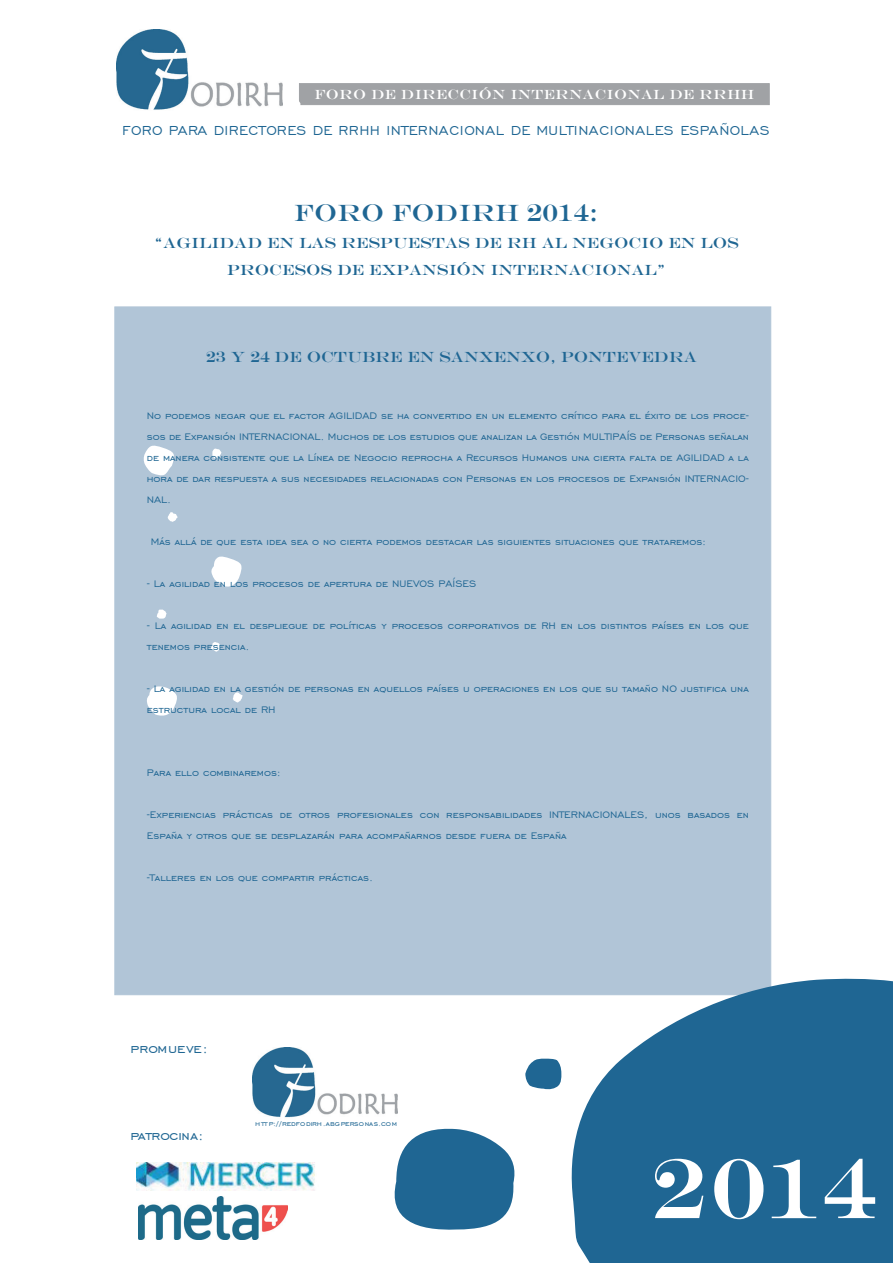
<style>
.page{position:relative;width:893px;height:1263px;background:#fff}
.page>*{position:absolute;margin:0;border:0;box-sizing:border-box;transform-origin:0 0}
.t1{font:85.35px "Engravers";color:#fff}
.t2{font:24px "Engravers";color:#1f6693}
.t3{font:16.5px "Engravers Gothic BT";letter-spacing:.025em;color:#1f6693}
.t4{font:16.5px "Engravers Gothic BT";letter-spacing:-.015em;color:#1f6693}
.t5{font:16.5px "Engravers Gothic BT";letter-spacing:.005em;color:#1f6693}
.t6{font:15px/27px "Engravers";color:#1f6693;text-align:center}
.t7{font:13.5px "Engravers";letter-spacing:.025em;color:#fff}
.t8{font:12px/21px "Engravers Gothic BT";color:#1f6693}
.t9{font:9px "Engravers Gothic BT";color:#1f6693}
</style>
<div class="page">
<div style="left:299px;top:83px;width:471px;height:22px;background:#a0a2a5"></div>
<div style="left:115px;top:307px;width:656px;height:688px;background:#b1c5d7"></div>
<svg style="left:233px;top:692px;width:9px;height:10px"></svg>
<svg style="left:211px;top:642px;width:10px;height:9px"></svg>
<svg style="left:147px;top:686px;width:30px;height:30px"></svg>
<svg style="left:211px;top:556px;width:31px;height:31px"></svg>
<svg style="left:157px;top:610px;width:10px;height:9px"></svg>
<svg style="left:143px;top:445px;width:31px;height:31px"></svg>
<svg style="left:212px;top:448px;width:9px;height:10px"></svg>
<svg style="left:167px;top:512px;width:11px;height:10px"></svg>
<img style="left:116px;top:29px;width:166px;height:81px">
<svg style="left:394px;top:1128px;width:121px;height:102px"></svg>
<svg style="left:525px;top:1059px;width:36px;height:31px"></svg>
<img style="left:137px;top:1162px;width:178px;height:28px">
<svg style="left:567px;top:978px;width:326px;height:285px;background:#3c79a1"></svg>
<img style="left:253px;top:1047px;width:144px;height:71px">
<img style="left:138px;top:1196px;width:149px;height:43px">
<p class="t7" style="left:314px;top:86px;width:441px">FORO DE DIRECCIÓN INTERNACIONAL DE RRHH</p>
<h3 class="t3" style="left:122px;top:121px;width:649px">FORO PARA DIRECTORES DE RRHH INTERNACIONAL DE MULTINACIONALES ESPAÑOLAS</h3>
<h2 class="t2" style="left:294px;top:198px;width:306px">FORO FODIRH 2014:</h2>
<p class="t6" style="left:154px;top:229px;width:586px">“AGILIDAD EN LAS RESPUESTAS DE RH AL NEGOCIO EN LOS<br>PROCESOS DE EXPANSIÓN INTERNACIONAL”</p>
<p class="t6" style="left:206px;top:343px;width:492px">23 Y 24 DE OCTUBRE EN SANXENXO, PONTEVEDRA</p>
<p class="t8" style="left:147px;top:405px;width:604px;text-align:justify">No podemos negar que el factor AGILIDAD se ha convertido en un elemento crítico para el éxito de los proce&shy;sos de Expansión INTERNACIONAL. Muchos de los estudios que analizan la Gestión MULTIPAÍS de Personas señalan de manera consistente que la Línea de Negocio reprocha a Recursos Humanos una cierta falta de AGILIDAD a la hora de dar respuesta a sus necesidades relacionadas con Personas en los procesos de Expansión INTERNACIO-NAL.</p>
<p class="t8" style="left:151px;top:531px;width:557px">Más allá de que esta idea sea o no cierta podemos destacar las siguientes situaciones que trataremos:</p>
<p class="t8" style="left:147px;top:573px;width:331px">- La agilidad en los procesos de apertura de NUEVOS PAÍSES</p>
<p class="t8" style="left:147px;top:615px;width:603px">- La agilidad en el despliegue de políticas y procesos corporativos de RH en los distintos países en los que tenemos presencia.</p>
<p class="t8" style="left:147px;top:678px;width:603px">- La agilidad en la gestión de personas en aquellos países u operaciones en los que su tamaño NO justifica una estructura local de RH</p>
<p class="t8" style="left:147px;top:762px;width:136px">Para ello combinaremos:</p>
<p class="t8" style="left:147px;top:804px;width:603px">-Experiencias prácticas de otros profesionales con responsabilidades INTERNACIONALES, unos basados en<br>España y otros que se desplazarán para acompañarnos desde fuera de España</p>
<p class="t8" style="left:147px;top:867px;width:228px">-Talleres en los que compartir prácticas.</p>
<h3 class="t5" style="left:131px;top:1039px;width:79px">promueve:</h3>
<h3 class="t4" style="left:131px;top:1126px;width:75px">patrocina:</h3>
<p class="t9" style="left:255px;top:1119px;width:143px">http://redfodirh.abgpersonas.com</p>
<h1 class="t1" style="left:651px;top:1138px;width:226px">2014</h1>
</div>
